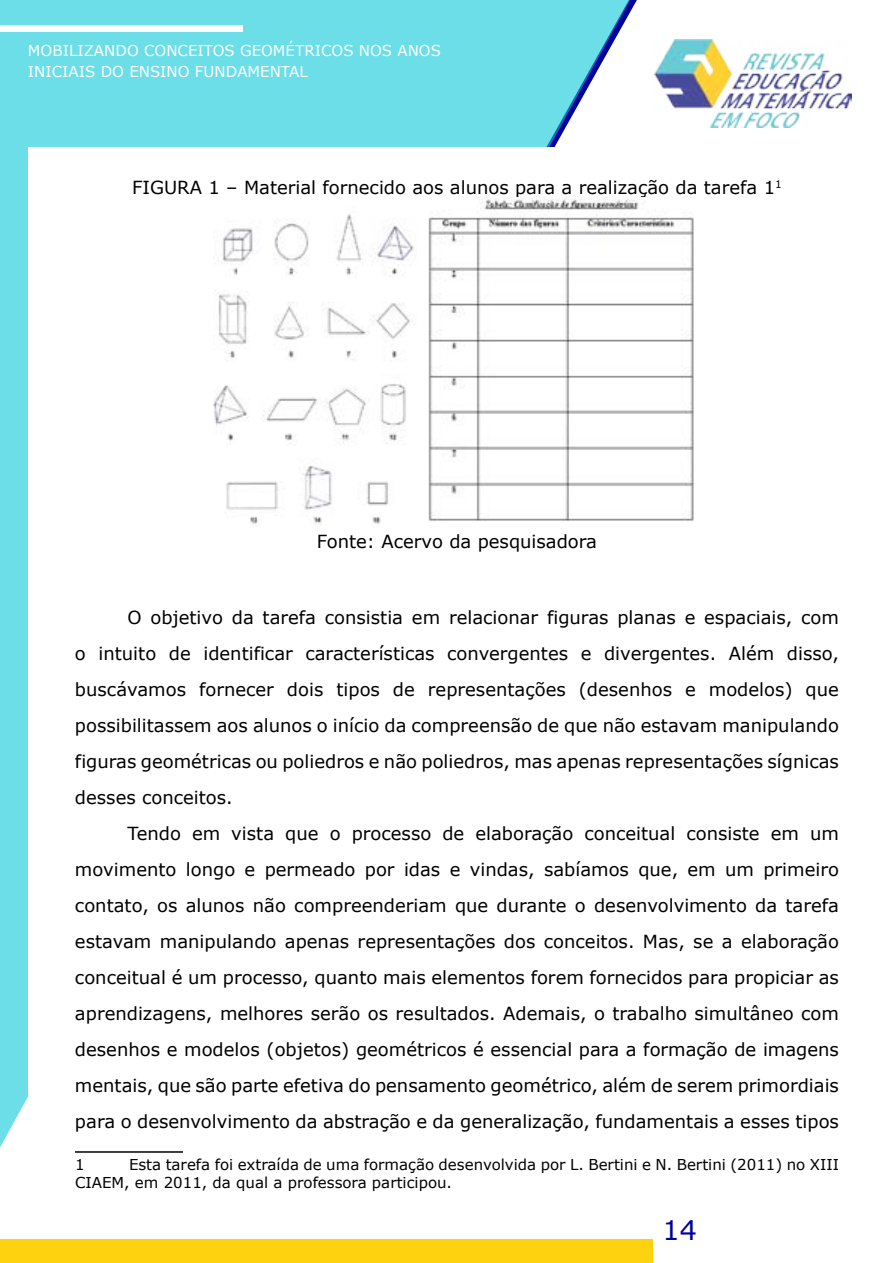
<style>
.page{position:relative;width:893px;height:1263px;background:#fff}
.page>*{position:absolute;margin:0;border:0;box-sizing:border-box;transform-origin:0 0}
.t1{font:27px "Verdana";color:#00009c}
.t2{font:18px/36px "Verdana";color:#000;text-align:justify}
.t3{font:15px/18px "Verdana";color:#000}
.t4{font:15px/21px "Verdana";color:#fff}
</style>
<div class="page">
<img style="left:654px;top:39px;width:197px;height:88px">
<div style="left:0;top:0;width:630px;height:1147px;background:#6cdee7"></div>
<div style="left:0;top:25px;width:242px;height:6px;background:#fff"></div>
<div style="left:0;top:1239px;width:653px;height:24px;background:#ffd20f"></div>
<div style="left:28px;top:148px;width:835px;height:1074px;background:#fff"></div>
<img style="left:214px;top:214px;width:200px;height:311px">
<img style="left:428px;top:197px;width:266px;height:324px">
<hr style="left:75px;top:1151px;width:108px;height:2px;background:#000">
<p class="t4" style="left:28px;top:40px;width:415px">MOBILIZANDO CONCEITOS GEOMÉTRICOS NOS ANOS<br>INICIAIS DO ENSINO FUNDAMENTAL</p>
<p class="t2" style="left:132px;top:169px;width:651px">FIGURA 1 – Material fornecido aos alunos para a realização da tarefa 1<sup>1</sup></p>
<p class="t2" style="left:317px;top:524px;width:282px">Fonte: Acervo da pesquisadora</p>
<p class="t2" style="left:75px;top:599px;width:765px;text-indent:53px">O objetivo da tarefa consistia em relacionar figuras planas e espaciais, com o intuito de identificar características convergentes e divergentes. Além disso, buscávamos fornecer dois tipos de representações (desenhos e modelos) que possibilitassem aos alunos o início da compreensão de que não estavam manipulando figuras geométricas ou poliedros e não poliedros, mas apenas representações sígnicas desses conceitos.</p>
<p class="t2" style="left:75px;top:815px;width:765px;text-indent:53px">Tendo em vista que o processo de elaboração conceitual consiste em um movimento longo e permeado por idas e vindas, sabíamos que, em um primeiro contato, os alunos não compreenderiam que durante o desenvolvimento da tarefa estavam manipulando apenas representações dos conceitos. Mas, se a elaboração conceitual é um processo, quanto mais elementos forem fornecidos para propiciar as aprendizagens, melhores serão os resultados. Ademais, o trabalho simultâneo com desenhos e modelos (objetos) geométricos é essencial para a formação de imagens mentais, que são parte efetiva do pensamento geométrico, além de serem primordiais para o desenvolvimento da abstração e da generalização, fundamentais a esses tipos</p>
<p class="t3" style="left:75px;top:1155px;width:11px">1</p>
<p class="t3" style="left:75px;top:1155px;width:765px;text-indent:54px">Esta tarefa foi extraída de uma formação desenvolvida por L. Bertini e N. Bertini (2011) no XIII<br>CIAEM, em 2011, da qual a professora participou.</p>
<h1 class="t1" style="left:662px;top:1212px;width:36px">14</h1>
</div>
